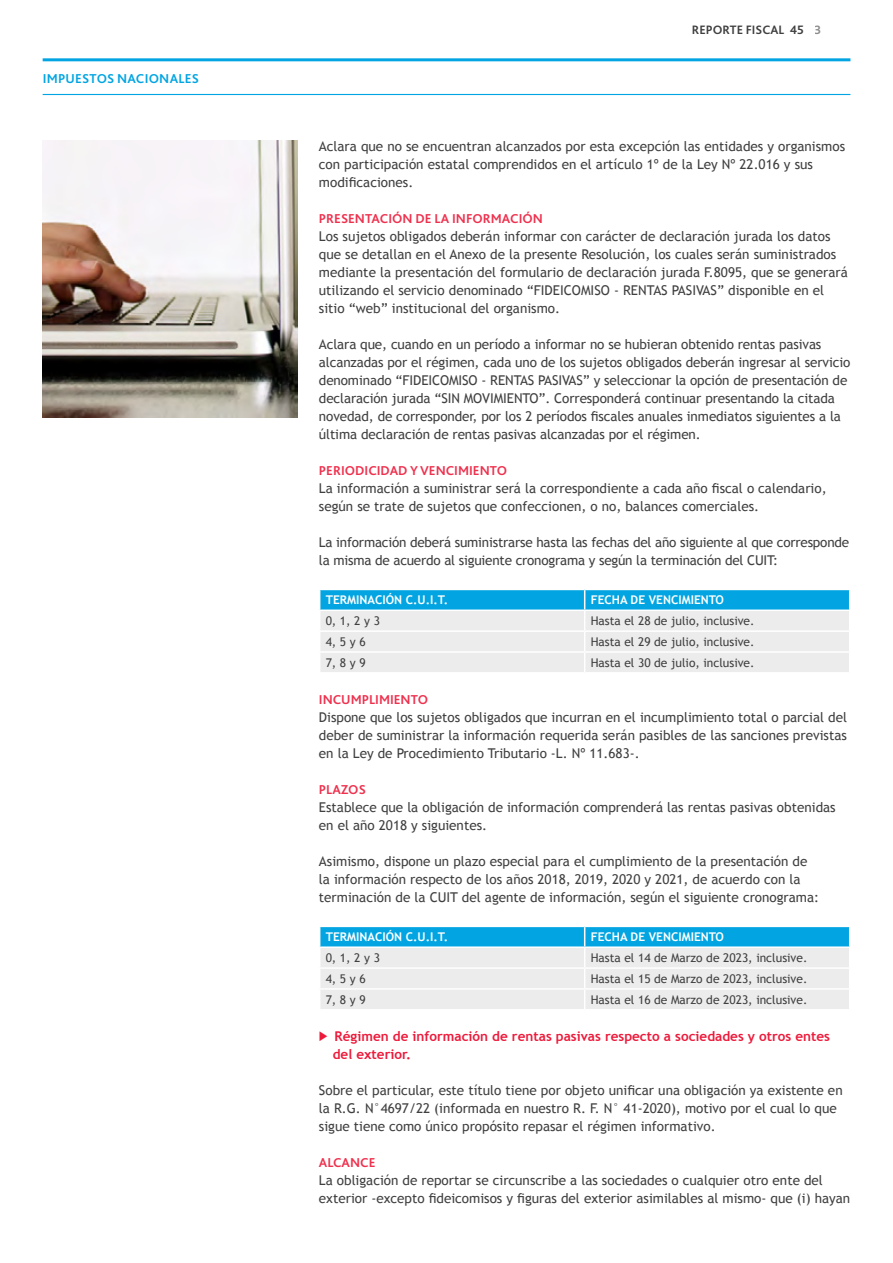
<style>
.page{position:relative;width:893px;height:1263px;background:#fff}
.page>*{position:absolute;margin:0;border:0;box-sizing:border-box;transform-origin:0 0}
.t1{font:13.5px/18px "Trebuchet MS";color:#404040}
.t2{font:700 13.5px "Bliss Pro";color:#ef314e}
.t3{font:700 13.5px/18px "Trebuchet MS";color:#ed1a3b}
.t4{font:700 13.5px "Bliss Pro";letter-spacing:.02em;color:#02a5e2}
.t5{font:700 12.75px "Bliss Pro";color:#404040}
.t6{font:12px "Trebuchet MS";color:#404040}
.t7{font:700 12px "Trebuchet MS";color:#fff}
</style>
<div class="page">
<img style="left:43px;top:141px;width:254px;height:276px">
<svg style="left:319px;top:589px;width:531px;height:83px;background:#b7dcea"></svg>
<hr style="left:319px;top:609px;width:266px;height:2px;background:#fff">
<hr style="left:585px;top:609px;width:265px;height:2px;background:#fff">
<svg style="left:320px;top:926px;width:530px;height:83px;background:#b6dcea"></svg>
<hr style="left:319px;top:946px;width:266px;height:2px;background:#fff">
<hr style="left:585px;top:946px;width:265px;height:2px;background:#fff">
<hr style="left:43px;top:58px;width:807px;height:3px;background:#02a5e2">
<hr style="left:43px;top:94px;width:807px;height:1px;background:#02a5e2">
<p class="t4" style="left:43px;top:70px;width:158px">IMPUESTOS NACIONALES</p>
<p class="t5" style="left:692px;top:22px;width:132px">REPORTE FISCAL 45 3</p>
<p class="t1" style="left:319px;top:137px;width:528px">Aclara que no se encuentran alcanzados por esta excepción las entidades y organismos con participación estatal comprendidos en el artículo 1º de la Ley Nº 22.016 y sus modificaciones.</p>
<p class="t2" style="left:319px;top:210px;width:226px">PRESENTACIÓN DE LA INFORMACIÓN</p>
<p class="t1" style="left:319px;top:227px;width:530px">Los sujetos obligados deberán informar con carácter de declaración jurada los datos que se detallan en el Anexo de la presente Resolución, los cuales serán suministrados mediante la presentación del formulario de declaración jurada F.8095, que se generará utilizando el servicio denominado “FIDEICOMISO - RENTAS PASIVAS” disponible en el sitio “web” institucional del organismo.</p>
<p class="t1" style="left:319px;top:335px;width:533px">Aclara que, cuando en un período a informar no se hubieran obtenido rentas pasivas alcanzadas por el régimen, cada uno de los sujetos obligados deberán ingresar al servicio denominado “FIDEICOMISO - RENTAS PASIVAS” y seleccionar la opción de presentación de declaración jurada “SIN MOVIMIENTO”. Corresponderá continuar presentando la citada novedad, de corresponder, por los 2 períodos fiscales anuales inmediatos siguientes a la última declaración de rentas pasivas alcanzadas por el régimen.</p>
<p class="t2" style="left:319px;top:462px;width:190px">PERIODICIDAD Y VENCIMIENTO</p>
<p class="t1" style="left:319px;top:479px;width:509px">La información a suministrar será la correspondiente a cada año fiscal o calendario, según se trate de sujetos que confeccionen, o no, balances comerciales.</p>
<p class="t1" style="left:319px;top:533px;width:532px">La información deberá suministrarse hasta las fechas del año siguiente al que corresponde la misma de acuerdo al siguiente cronograma y según la terminación del CUIT:</p>
<p class="t7" style="left:326px;top:592px;width:124px">TERMINACIÓN C.U.I.T.</p>
<p class="t7" style="left:591px;top:592px;width:135px">FECHA DE VENCIMIENTO</p>
<p class="t6" style="left:326px;top:614px;width:56px">0, 1, 2 y 3</p>
<p class="t6" style="left:591px;top:614px;width:165px">Hasta el 28 de julio, inclusive.</p>
<p class="t6" style="left:326px;top:635px;width:42px">4, 5 y 6</p>
<p class="t6" style="left:591px;top:635px;width:165px">Hasta el 29 de julio, inclusive.</p>
<p class="t6" style="left:326px;top:655px;width:42px">7, 8 y 9</p>
<p class="t6" style="left:591px;top:655px;width:165px">Hasta el 30 de julio, inclusive.</p>
<p class="t2" style="left:319px;top:691px;width:111px">INCUMPLIMIENTO</p>
<p class="t1" style="left:319px;top:708px;width:530px;text-align:justify">Dispone que los sujetos obligados que incurran en el incumplimiento total o parcial del deber de suministrar la información requerida serán pasibles de las sanciones previstas en la Ley de Procedimiento Tributario -L. Nº 11.683-.</p>
<p class="t2" style="left:319px;top:781px;width:48px">PLAZOS</p>
<p class="t1" style="left:319px;top:798px;width:518px">Establece que la obligación de información comprenderá las rentas pasivas obtenidas en el año 2018 y siguientes.</p>
<p class="t1" style="left:319px;top:852px;width:502px">Asimismo, dispone un plazo especial para el cumplimiento de la presentación de la información respecto de los años 2018, 2019, 2020 y 2021, de acuerdo con la terminación de la CUIT del agente de información, según el siguiente cronograma:</p>
<p class="t7" style="left:326px;top:929px;width:124px">TERMINACIÓN C.U.I.T.</p>
<p class="t7" style="left:591px;top:929px;width:135px">FECHA DE VENCIMIENTO</p>
<p class="t6" style="left:326px;top:951px;width:56px">0, 1, 2 y 3</p>
<p class="t6" style="left:591px;top:951px;width:218px">Hasta el 14 de Marzo de 2023, inclusive.</p>
<p class="t6" style="left:326px;top:971px;width:42px">4, 5 y 6</p>
<p class="t6" style="left:591px;top:971px;width:218px">Hasta el 15 de Marzo de 2023, inclusive.</p>
<p class="t6" style="left:326px;top:992px;width:42px">7, 8 y 9</p>
<p class="t6" style="left:591px;top:992px;width:218px">Hasta el 16 de Marzo de 2023, inclusive.</p>
<p class="t3" style="left:333px;top:1027px;width:499px">Régimen de información de rentas pasivas respecto a sociedades y otros entes del exterior.</p>
<p class="t1" style="left:319px;top:1081px;width:525px">Sobre el particular, este título tiene por objeto unificar una obligación ya existente en la R.G. N°4697/22 (informada en nuestro R. F. N° 41-2020), motivo por el cual lo que sigue tiene como único propósito repasar el régimen informativo.</p>
<p class="t2" style="left:319px;top:1154px;width:58px">ALCANCE</p>
<p class="t1" style="left:319px;top:1171px;width:533px">La obligación de reportar se circunscribe a las sociedades o cualquier otro ente del exterior -excepto fideicomisos y figuras del exterior asimilables al mismo- que (i) hayan</p>
</div>
